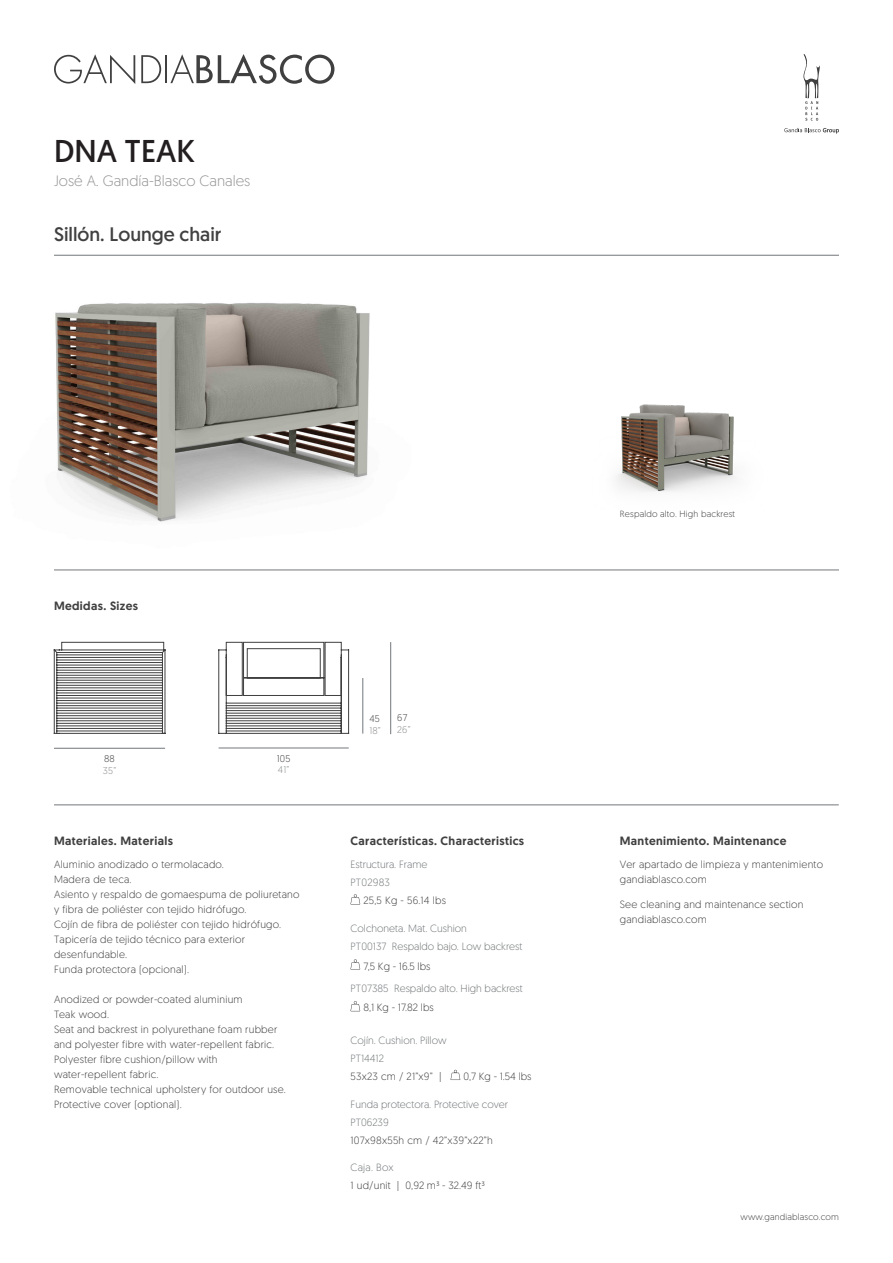
<style>
.page{position:relative;width:893px;height:1263px;background:#fff}
.page>*{position:absolute;margin:0;border:0;box-sizing:border-box;transform-origin:0 0}
.t1{font:31.5px "Geomanist";color:#231f20}
.t2{font:19.5px "Geomanist";color:#404040}
.t3{font:300 15px "Geomanist";color:#959595}
.europa_ingles{font:500 12px "Geomanist";letter-spacing:.03em;color:#404040}
.tabla_titulo_negro{font:300 10.5px/15px "Geomanist";letter-spacing:.02em;color:#404040}
.t4{font:300 10.5px "Geomanist";color:#737779}
.t5{font:300 10.5px "Geomanist";letter-spacing:.02em;color:#737779}
.t6{font:300 9.75px "Geomanist";letter-spacing:.02em;color:#8a8c8d}
.t7{font:300 9.75px "Geomanist";letter-spacing:.02em;color:#404040}
.t8{font:300 9px "Geomanist";letter-spacing:.02em;color:#404040}
</style>
<div class="page">
<svg style="left:54px;top:54px;width:81px;height:30px"></svg>
<svg style="left:141px;top:55px;width:20px;height:28px"></svg>
<hr style="left:165px;top:55px;width:2px;height:28px;background:#404040">
<svg style="left:170px;top:54px;width:164px;height:30px"></svg>
<svg style="left:784px;top:128px;width:55px;height:6px"></svg>
<svg style="left:803px;top:54px;width:17px;height:67px"></svg>
<img style="left:616px;top:404px;width:120px;height:88px">
<img style="left:55px;top:303px;width:315px;height:219px">
<hr style="left:54px;top:255px;width:785px;height:1px;background:#737779">
<hr style="left:54px;top:570px;width:785px;height:1px;background:#737779">
<hr style="left:54px;top:805px;width:785px;height:1px;background:#737779">
<svg style="left:54px;top:642px;width:112px;height:92px"></svg>
<svg style="left:218px;top:642px;width:131px;height:92px"></svg>
<hr style="left:54px;top:748px;width:111px;height:1px;background:#737779">
<hr style="left:219px;top:748px;width:130px;height:1px;background:#737779">
<hr style="left:363px;top:678px;width:1px;height:55px;background:#737779">
<hr style="left:390px;top:642px;width:1px;height:92px;background:#737779">
<svg style="left:351px;top:894px;width:9px;height:10px"></svg>
<svg style="left:451px;top:1070px;width:9px;height:10px"></svg>
<svg style="left:351px;top:959px;width:9px;height:10px"></svg>
<svg style="left:351px;top:1001px;width:9px;height:10px"></svg>
<p class="t1" style="left:54px;top:130px;width:143px">DNA TEAK</p>
<p class="t3" style="left:54px;top:171px;width:198px">José A. Gandía-Blasco Canales</p>
<p class="t2" style="left:54px;top:221px;width:169px">Sillón. Lounge chair</p>
<p class="europa_ingles" style="left:54px;top:598px;width:86px">Medidas. Sizes</p>
<p class="t7" style="left:104px;top:752px;width:12px">88</p>
<p class="t6" style="left:103px;top:764px;width:15px">35”</p>
<p class="europa_ingles" style="left:54px;top:833px;width:120px">Materiales. Materials</p>
<p class="t7" style="left:277px;top:752px;width:15px">105</p>
<p class="t6" style="left:278px;top:764px;width:13px">41”</p>
<p class="tabla_titulo_negro" style="left:54px;top:857px;width:172px">Aluminio anodizado o termolacado.</p>
<p class="tabla_titulo_negro" style="left:54px;top:872px;width:79px">Madera de teca.</p>
<p class="tabla_titulo_negro" style="left:54px;top:887px;width:247px">Asiento y respaldo de gomaespuma de poliuretano y fibra de poliéster con tejido hidrófugo.</p>
<p class="tabla_titulo_negro" style="left:54px;top:917px;width:229px">Cojín de fibra de poliéster con tejido hidrófugo.<br>Tapicería de tejido técnico para exterior desenfundable.</p>
<p class="tabla_titulo_negro" style="left:54px;top:962px;width:137px">Funda protectora (opcional).</p>
<p class="tabla_titulo_negro" style="left:54px;top:992px;width:190px">Anodized or powder-coated aluminium</p>
<p class="tabla_titulo_negro" style="left:54px;top:1007px;width:57px">Teak wood.</p>
<p class="tabla_titulo_negro" style="left:54px;top:1022px;width:225px">Seat and backrest in polyurethane foam rubber and polyester fibre with water-repellent fabric.</p>
<p class="tabla_titulo_negro" style="left:54px;top:1052px;width:165px">Polyester fibre cushion/pillow with</p>
<p class="tabla_titulo_negro" style="left:54px;top:1067px;width:106px">water-repellent fabric.</p>
<p class="tabla_titulo_negro" style="left:54px;top:1082px;width:233px">Removable technical upholstery for outdoor use.</p>
<p class="tabla_titulo_negro" style="left:54px;top:1097px;width:129px">Protective cover (optional).</p>
<p class="t7" style="left:369px;top:712px;width:12px">45</p>
<p class="t6" style="left:369px;top:724px;width:13px">18”</p>
<p class="t7" style="left:397px;top:712px;width:12px">67</p>
<p class="t6" style="left:397px;top:723px;width:15px">26”</p>
<p class="europa_ingles" style="left:351px;top:833px;width:175px">Características. Characteristics</p>
<p class="t4" style="left:351px;top:858px;width:78px">Estructura. Frame</p>
<p class="t5" style="left:351px;top:876px;width:41px">PT02983</p>
<p class="tabla_titulo_negro" style="left:363px;top:893px;width:84px">25,5 Kg - 56.14 lbs</p>
<p class="t4" style="left:351px;top:922px;width:118px">Colchoneta. Mat. Cushion</p>
<p class="t4" style="left:351px;top:940px;width:173px">PT00137 Respaldo bajo. Low backrest</p>
<p class="tabla_titulo_negro" style="left:363px;top:958px;width:69px">7,5 Kg - 16.5 lbs</p>
<p class="t4" style="left:351px;top:981px;width:174px">PT07385 Respaldo alto. High backrest</p>
<p class="tabla_titulo_negro" style="left:363px;top:1000px;width:72px">8,1 Kg - 17.82 lbs</p>
<p class="t4" style="left:351px;top:1033px;width:98px">Cojín. Cushion. Pillow</p>
<p class="t4" style="left:351px;top:1051px;width:35px">PT14412</p>
<p class="tabla_titulo_negro" style="left:351px;top:1068px;width:92px">53x23 cm / 21”x9” |</p>
<p class="tabla_titulo_negro" style="left:463px;top:1068px;width:70px">0,7 Kg - 1.54 lbs</p>
<p class="t4" style="left:351px;top:1097px;width:159px">Funda protectora. Protective cover</p>
<p class="t4" style="left:351px;top:1115px;width:40px">PT06239</p>
<p class="tabla_titulo_negro" style="left:351px;top:1132px;width:144px">107x98x55h cm / 42”x39”x22”h</p>
<p class="t4" style="left:351px;top:1161px;width:45px">Caja. Box</p>
<p class="tabla_titulo_negro" style="left:351px;top:1177px;width:136px">1 ud/unit | 0,92 m³ - 32.49 ft³</p>
<p class="t8" style="left:620px;top:508px;width:117px">Respaldo alto. High backrest</p>
<p class="europa_ingles" style="left:620px;top:833px;width:168px">Mantenimiento. Maintenance</p>
<p class="tabla_titulo_negro" style="left:620px;top:857px;width:205px">Ver apartado de limpieza y mantenimiento</p>
<p class="tabla_titulo_negro" style="left:620px;top:872px;width:88px">gandiablasco.com</p>
<p class="tabla_titulo_negro" style="left:620px;top:896px;width:185px">See cleaning and maintenance section</p>
<p class="tabla_titulo_negro" style="left:620px;top:911px;width:88px">gandiablasco.com</p>
<p class="t8" style="left:740px;top:1211px;width:100px">www.gandiablasco.com</p>
</div>
